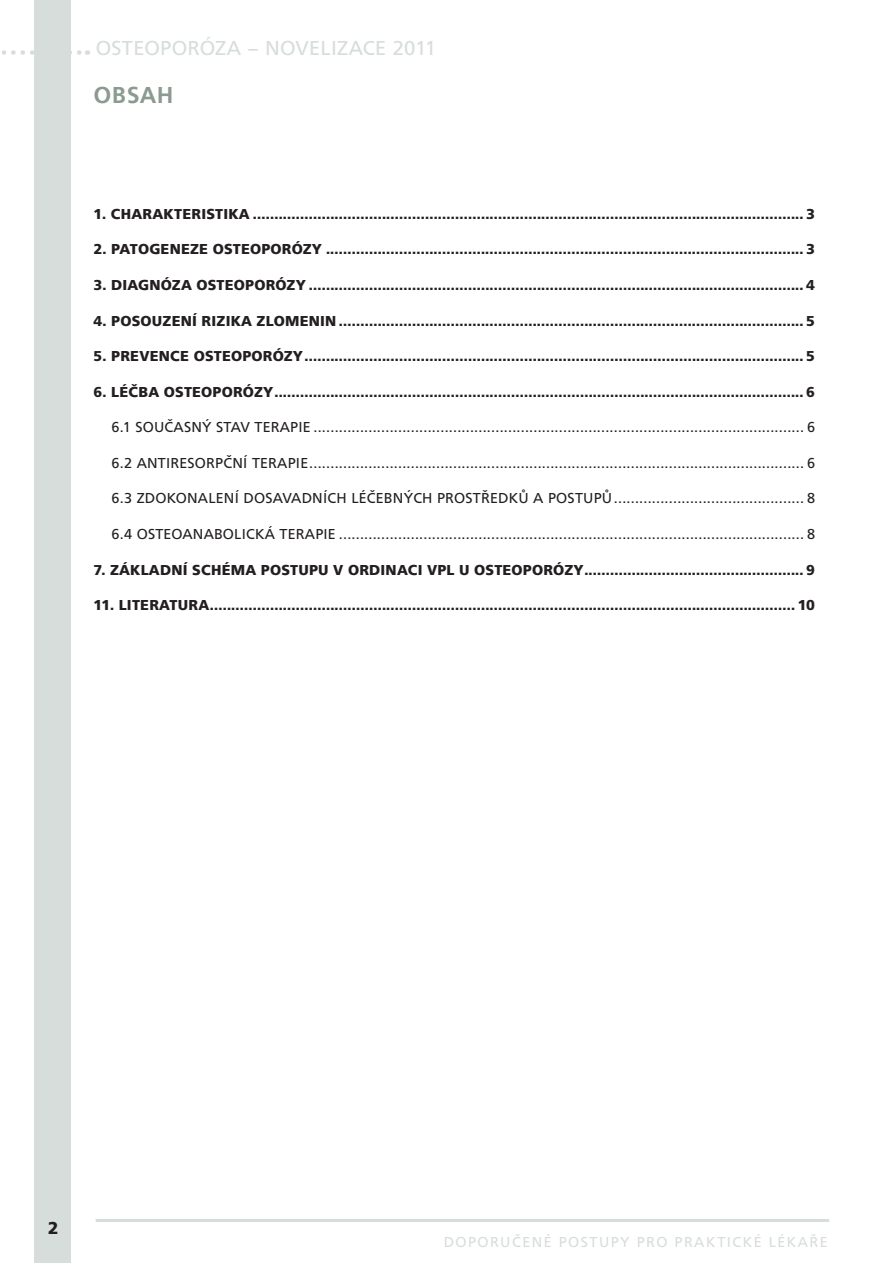
<style>
.page{position:relative;width:893px;height:1263px;background:#fff}
.page>*{position:absolute;margin:0;border:0;box-sizing:border-box;transform-origin:0 0}
.nadpis_nejvetsi_bare{font:500 24px "Frutus TEE";letter-spacing:.015em;color:#8b9b92}
.nadpis_nejvetsi_bare-2{font:21px "Frutus TEE";letter-spacing:.015em;color:#d7ddda}
.t1{font:700 18px "Frutus TEE";color:#231f20}
.nadpis_nejvetsi_bare-3{font:700 15px "Frutus TEE";letter-spacing:.015em;color:#231f20}
.nadpis_nejvetsi_bare-4{font:15px "Frutus TEE";letter-spacing:.015em;color:#231f20}
.t2{font:15px "Frutus TEE";letter-spacing:.1em;color:#d7ddda}
</style>
<div class="page">
<hr style="left:96px;top:1219px;width:733px;height:3px;background:#d7ddda">
<svg style="left:2px;top:50px;width:86px;height:5px"></svg>
<div style="left:34px;top:0;width:37px;height:1263px;background:#d7ddda"></div>
<p class="nadpis_nejvetsi_bare-2" style="left:96px;top:36px;width:342px">OSTEOPORÓZA – NOVELIZACE 2011</p>
<p class="nadpis_nejvetsi_bare" style="left:94px;top:81px;width:81px">OBSAH</p>
<p class="nadpis_nejvetsi_bare-3" style="left:94px;top:205px;width:723px">1. CHARAKTERISTIKA ................................................................................................................................ 3</p>
<p class="nadpis_nejvetsi_bare-3" style="left:94px;top:241px;width:723px">2. PATOGENEZE OSTEOPORÓZY ............................................................................................................... 3</p>
<p class="nadpis_nejvetsi_bare-3" style="left:94px;top:276px;width:723px">3. DIAGNÓZA OSTEOPORÓZY ................................................................................................................... 4</p>
<p class="nadpis_nejvetsi_bare-3" style="left:94px;top:312px;width:723px">4. POSOUZENÍ RIZIKA ZLOMENIN ............................................................................................................ 5</p>
<p class="nadpis_nejvetsi_bare-3" style="left:94px;top:347px;width:723px">5. PREVENCE OSTEOPORÓZY.................................................................................................................... 5</p>
<p class="nadpis_nejvetsi_bare-3" style="left:94px;top:383px;width:723px">6. LÉČBA OSTEOPORÓZY........................................................................................................................... 6</p>
<p class="nadpis_nejvetsi_bare-4" style="left:112px;top:419px;width:705px">6.1 SOUČASNÝ STAV TERAPIE .................................................................................................................... 6</p>
<p class="nadpis_nejvetsi_bare-4" style="left:112px;top:454px;width:705px">6.2 ANTIRESORPČNÍ TERAPIE..................................................................................................................... 6</p>
<p class="nadpis_nejvetsi_bare-4" style="left:112px;top:490px;width:705px">6.3 ZDOKONALENÍ DOSAVADNÍCH LÉČEBNÝCH PROSTŘEDKŮ A POSTUPŮ............................................. 8</p>
<p class="nadpis_nejvetsi_bare-4" style="left:112px;top:525px;width:705px">6.4 OSTEOANABOLICKÁ TERAPIE .............................................................................................................. 8</p>
<p class="nadpis_nejvetsi_bare-3" style="left:94px;top:561px;width:723px">7. ZÁKLADNÍ SCHÉMA POSTUPU V ORDINACI VPL U OSTEOPORÓZY................................................... 9</p>
<p class="nadpis_nejvetsi_bare-3" style="left:94px;top:596px;width:723px">11. LITERATURA........................................................................................................................................ 10</p>
<p class="t1" style="left:48px;top:1217px;width:12px">2</p>
<p class="t2" style="left:444px;top:1234px;width:385px">DOPORUČENÉ POSTUPY PRO PRAKTICKÉ LÉKAŘE</p>
</div>
